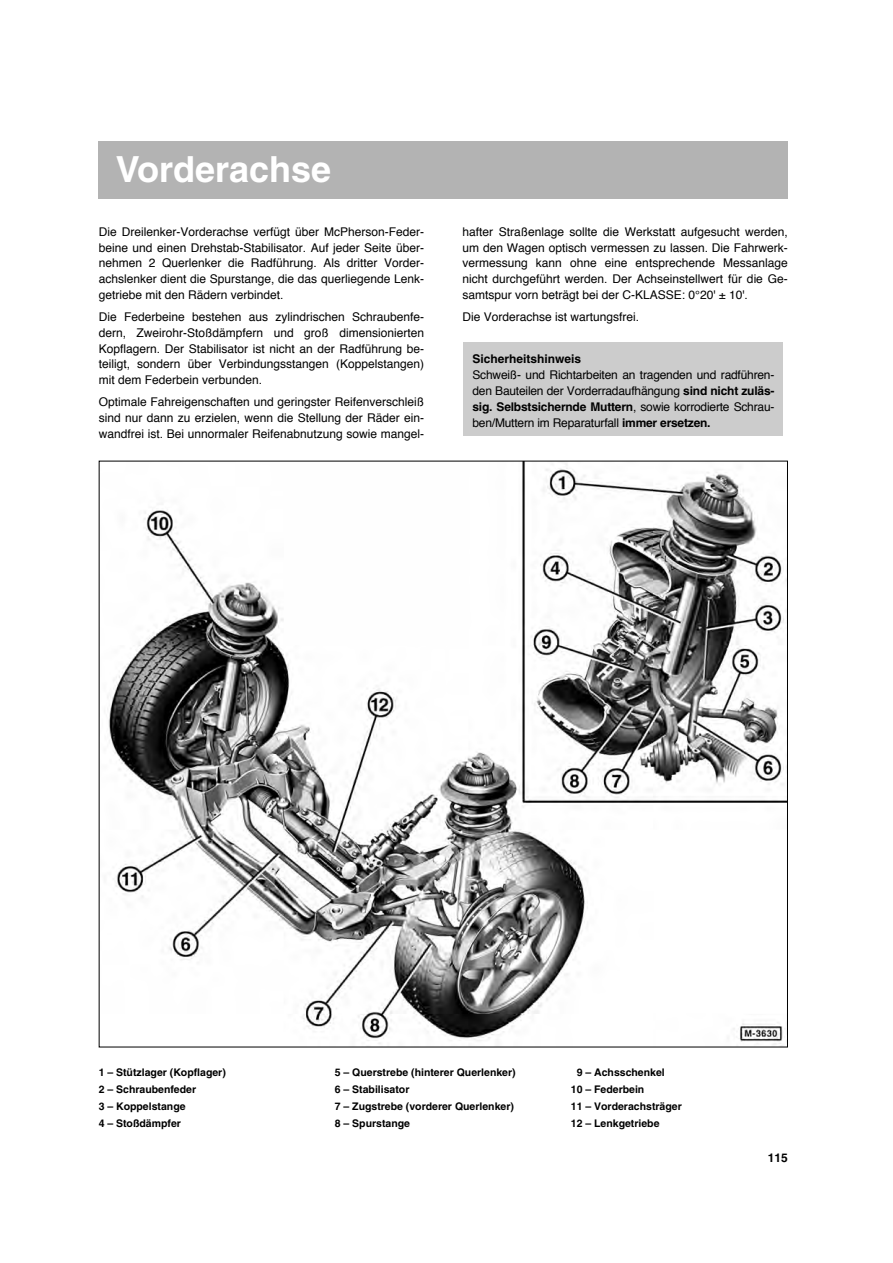
<style>
.page{position:relative;width:893px;height:1263px;background:#fff}
.page>*{position:absolute;margin:0;border:0;box-sizing:border-box;transform-origin:0 0}
.t1{font:700 36px "Helvetica";color:#fff}
.t2{font:12px/15.9px "Helvetica";color:#000;text-align:justify}
.t3{font:700 12px "Helvetica";color:#000}
.t4{font:700 10.5px/17px "Helvetica";color:#000}
.s1{font-weight:700}
</style>
<div class="page">
<div style="left:464px;top:342px;width:319px;height:94px;background:#ccc"></div>
<div style="left:99px;top:142px;width:688px;height:57px;background:#b3b3b3"></div>
<img style="left:107px;top:463px;width:678px;height:582px">
<h1 class="t1" style="left:116px;top:156px;width:217px">Vorderachse</h1>
<p class="t2" style="left:99px;top:224px;width:327px">Die Dreilenker-Vorderachse verfügt über McPherson-Feder&shy;beine und einen Drehstab-Stabilisator. Auf jeder Seite über&shy;nehmen 2 Querlenker die Radführung. Als dritter Vorder&shy;achslenker dient die Spurstange, die das querliegende Lenk&shy;getriebe mit den Rädern verbindet.</p>
<p class="t2" style="left:99px;top:309px;width:327px">Die Federbeine bestehen aus zylindrischen Schraubenfe&shy;dern, Zweirohr-Stoßdämpfern und groß dimensionierten Kopflagern. Der Stabilisator ist nicht an der Radführung be&shy;teiligt, sondern über Verbindungsstangen (Koppelstangen) mit dem Federbein verbunden.</p>
<p class="t2" style="left:99px;top:394px;width:327px">Optimale Fahreigenschaften und geringster Reifenverschleiß sind nur dann zu erzielen, wenn die Stellung der Räder ein&shy;wandfrei ist. Bei unnormaler Reifenabnutzung sowie mangel-</p>
<p class="t2" style="left:462px;top:224px;width:327px">hafter Straßenlage sollte die Werkstatt aufgesucht werden, um den Wagen optisch vermessen zu lassen. Die Fahrwerk&shy;vermessung kann ohne eine entsprechende Messanlage nicht durchgeführt werden. Der Achseinstellwert für die Ge&shy;samtspur vorn beträgt bei der C-KLASSE: 0°20' ± 10'.</p>
<p class="t2" style="left:462px;top:309px;width:178px">Die Vorderachse ist wartungsfrei.</p>
<p class="t3" style="left:472px;top:355px;width:110px">Sicherheitshinweis</p>
<p class="t2" style="left:472px;top:368px;width:303px">Schweiß- und Richtarbeiten an tragenden und radführen&shy;den Bauteilen der Vorderradaufhängung <span class="s1">sind nicht zuläs&shy;sig. Selbstsichernde Muttern</span>, sowie korrodierte Schrau&shy;ben/Muttern im Reparaturfall <span class="s1">immer ersetzen.</span></p>
<p class="t4" style="left:99px;top:1065px;width:129px">1 – Stützlager (Kopflager)<br>2 – Schraubenfeder<br>3 – Koppelstange<br>4 – Stoßdämpfer</p>
<p class="t4" style="left:335px;top:1065px;width:182px">5 – Querstrebe (hinterer Querlenker)<br>6 – Stabilisator<br>7 – Zugstrebe (vorderer Querlenker)<br>8 – Spurstange</p>
<p class="t4" style="left:571px;top:1065px;width:112px;text-indent:6px">9 – Achsschenkel<br>10 – Federbein<br>11 – Vorderachsträger<br>12 – Lenkgetriebe</p>
<p class="t3" style="left:767px;top:1154px;width:22px">115</p>
</div>
